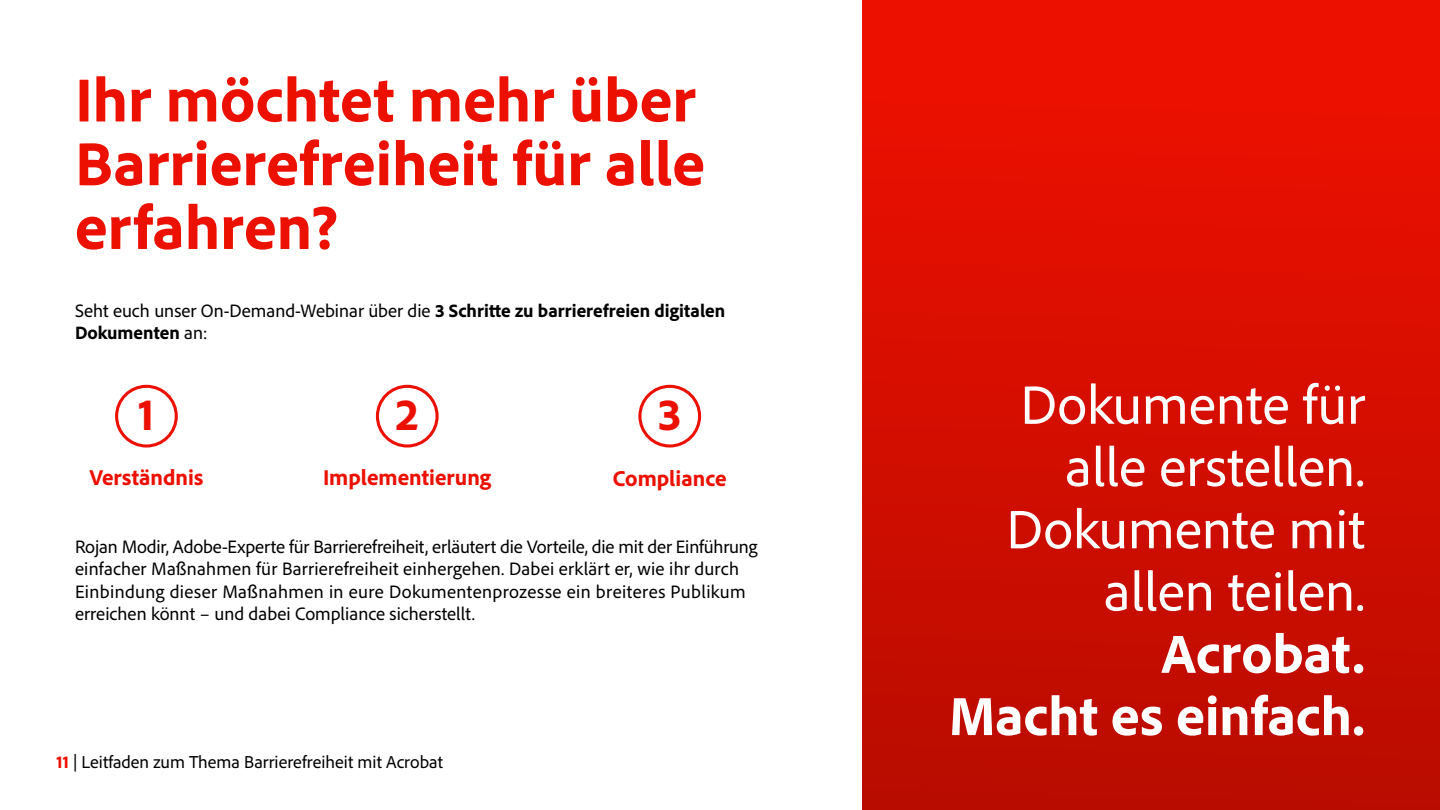
<style>
.page{position:relative;width:1440px;height:810px;background:#fff}
.page>*{position:absolute;margin:0;border:0;box-sizing:border-box;transform-origin:0 0}
.t1{font:800 63.75px/63.8px "Adobe Clean";color:#eb1000}
.t2{font:56.25px/62.2px "Adobe Clean";color:#fff;text-align:right}
.t3{font:800 56.25px/62.2px "Adobe Clean";color:#fff;text-align:right}
.t4{font:800 46.2px "Adobe Clean";color:#eb1000}
.t5{font:800 22.5px "Adobe Clean";color:#eb1000}
.t6{font:18.75px/22.5px "Adobe Clean";letter-spacing:.01em;color:#000}
.t7{font:800 18.75px/22.5px "Adobe Clean";color:#000}
.t8{font:18px "Adobe Clean";letter-spacing:.005em;color:#000}
.s1{font-weight:400}
.s2{font-weight:800;color:#eb1000}
</style>
<div class="page">
<div style="left:862px;top:0;width:578px;height:810px;background:linear-gradient(to bottom,#f11100,#b90c00)"></div>
<div style="left:115px;top:385px;width:63px;height:63px;border:3px solid #eb1000;border-radius:50%"></div>
<div style="left:376px;top:385px;width:63px;height:63px;border:3px solid #eb1000;border-radius:50%"></div>
<div style="left:638px;top:385px;width:63px;height:63px;border:3px solid #eb1000;border-radius:50%"></div>
<h1 class="t1" style="left:75px;top:66px;width:632px">Ihr möchtet mehr über<br>Barrierefreiheit für alle erfahren?</h1>
<p class="t7" style="left:75px;top:298px;width:652px"><span class="s1">Seht euch unser On-Demand-Webinar über die</span> 3 Schritte zu barrierefreien digitalen<br>Dokumenten <span class="s1">an:</span></p>
<h3 class="t4" style="left:138px;top:385px;width:18px">1</h3>
<h3 class="t4" style="left:396px;top:385px;width:25px">2</h3>
<h3 class="t4" style="left:658px;top:385px;width:25px">3</h3>
<p class="t5" style="left:89px;top:463px;width:115px">Verständnis</p>
<p class="t5" style="left:323px;top:463px;width:170px">Implementierung</p>
<p class="t5" style="left:613px;top:464px;width:115px">Compliance</p>
<p class="t6" style="left:75px;top:535px;width:684px">Rojan Modir, Adobe-Experte für Barrierefreiheit, erläutert die Vorteile, die mit der Einführung einfacher Maßnahmen für Barrierefreiheit einhergehen. Dabei erklärt er, wie ihr durch Einbindung dieser Maßnahmen in eure Dokumentenprozesse ein breiteres Publikum erreichen könnt – und dabei Compliance sicherstellt.</p>
<p class="t8" style="left:57px;top:751px;width:388px"><span class="s2">11</span> | Leitfaden zum Thema Barrierefreiheit mit Acrobat</p>
<h2 class="t2" style="left:1006px;top:372px;width:360px">Dokumente für alle erstellen.<br>Dokumente mit allen teilen.</h2>
<h2 class="t3" style="left:949px;top:621px;width:418px">Acrobat.<br>Macht es einfach.</h2>
</div>
